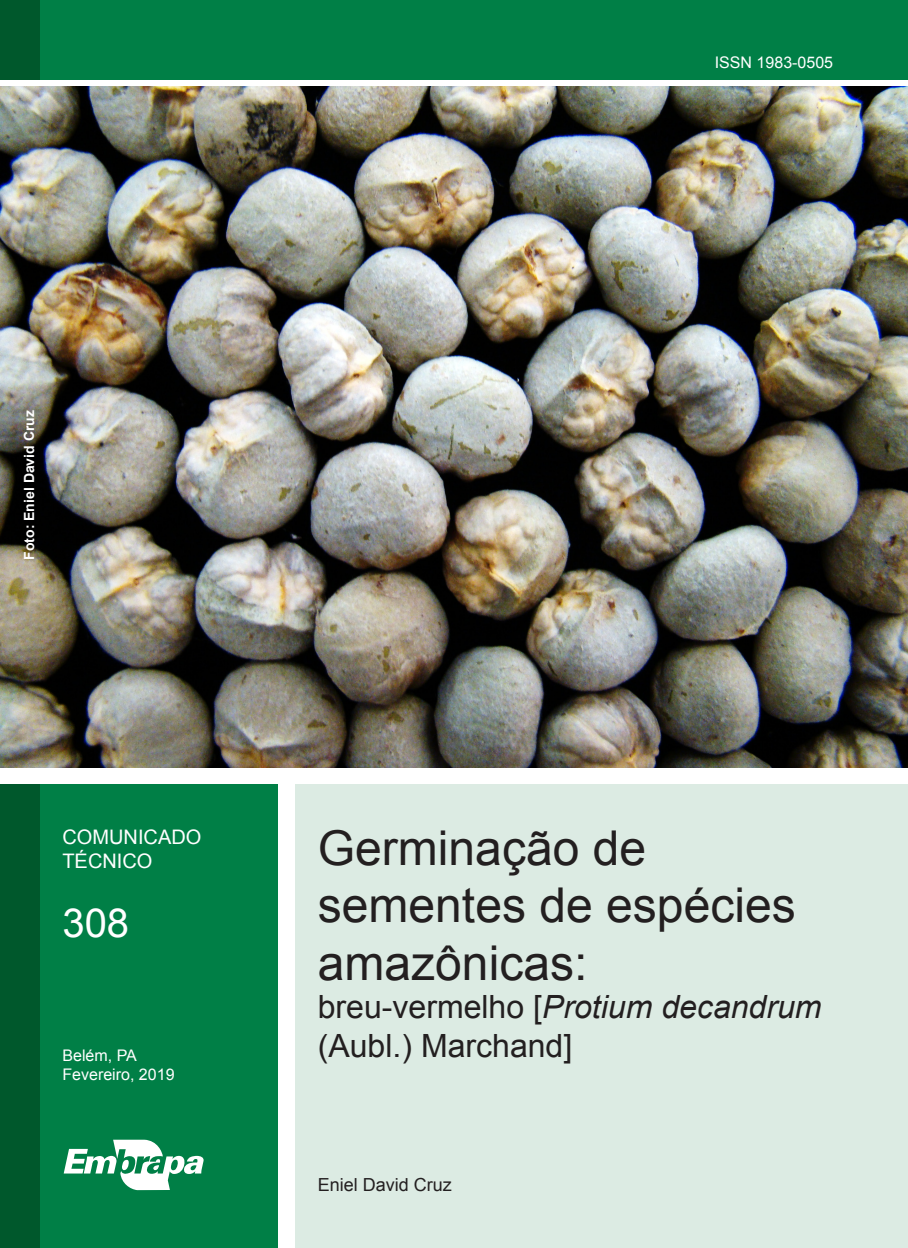
<style>
.page{position:relative;width:908px;height:1248px;background:#fff}
.page>*{position:absolute;margin:0;border:0;box-sizing:border-box;transform-origin:0 0}
.t1{font:48px/57.6px "Arial";color:#231f20}
.t2{font:40px "Arial";color:#fff}
.t3{font:32px/38.4px "Arial";color:#231f20}
.t4{font:20px/24px "Arial";color:#fff}
.t5{font:18px "Arial";color:#231f20}
.t6{font:16px/19.2px "Arial";color:#fff}
.t7{font:700 14px "Arial";color:#fff}
.s1{font-style:italic}
</style>
<div class="page">
<img style="left:0;top:87px;width:907px;height:680px">
<div style="left:0;top:784px;width:277px;height:463px;background:#007f46"></div>
<div style="left:295px;top:784px;width:612px;height:463px;background:#dcebe3"></div>
<div style="left:0;top:784px;width:40px;height:463px;background:#00582c"></div>
<div style="left:0;top:0;width:907px;height:79px;background:#007f46"></div>
<svg style="left:64px;top:1139px;width:140px;height:50px"></svg>
<div style="left:0;top:0;width:40px;height:79px;background:#00582c"></div>
<p class="t6" style="left:714px;top:53px;width:120px">ISSN 1983-0505</p>
<p class="t7" style="left:20px;top:559px;width:151px;rotate:-90deg">Foto: Eniel David Cruz</p>
<p class="t4" style="left:62px;top:825px;width:140px">COMUNICADO<br>TÉCNICO</p>
<p class="t2" style="left:62px;top:896px;width:68px">308</p>
<p class="t6" style="left:62px;top:1045px;width:114px">Belém, PA<br>Fevereiro, 2019</p>
<h1 class="t1" style="left:317px;top:819px;width:479px">Germinação de sementes de espécies amazônicas:</h1>
<p class="t3" style="left:317px;top:988px;width:505px">breu-vermelho [<span class="s1">Protium decandrum </span>(Aubl.) Marchand]</p>
<p class="t5" style="left:317px;top:1172px;width:136px">Eniel David Cruz</p>
</div>
